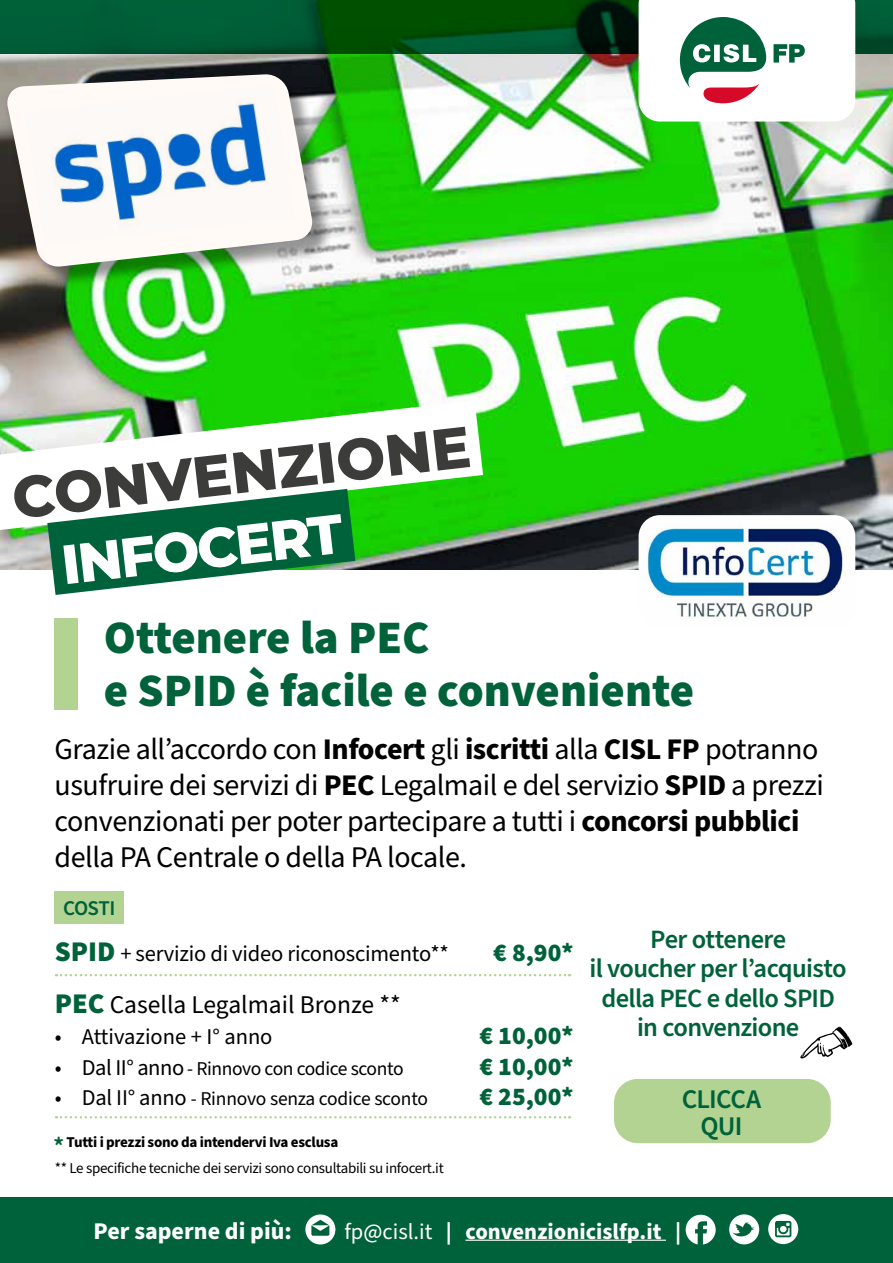
<style>
.page{position:relative;width:893px;height:1263px;background:#fff}
.page>*{position:absolute;margin:0;border:0;box-sizing:border-box;transform-origin:0 0}
.t1{font:800 58.05px "Montserrat";color:#3c3c3b}
.t2{font:800 55.2px "Montserrat";color:#fff}
.t3{font:900 46.5px/52.5px "Source Sans Pro";color:#00623a}
.t4{font:30px/36px "Source Sans Pro";letter-spacing:-.015em;color:#000}
.t5{font:600 27px/27px "Source Sans Pro";letter-spacing:-.03em;color:#00623a;text-align:center}
.t6{font:600 26.4px/29.4px "Source Sans Pro";letter-spacing:-.025em;color:#00623a;text-align:center}
.t7{font:900 25.5px "Source Sans Pro";color:#00623a}
.t8{font:25.5px "Source Sans Pro";color:#000}
.t9{font:700 24px "Source Sans Pro";color:#fff}
.t10{font:22.5px "Source Sans Pro";letter-spacing:-.01em;color:#000}
.t11{font:700 22.5px "Source Sans Pro";color:#fff}
.t12{font:600 21px "Source Sans Pro";letter-spacing:-.035em;color:#00623a}
.t13{font:19.5px "Source Sans Pro";letter-spacing:-.02em;color:#000}
.t14{font:15px "Source Sans Pro";letter-spacing:-.02em;color:#000}
.t15{font:700 15px "Source Sans Pro";letter-spacing:-.02em;color:#000}
.s1{font-weight:700}
.s2{font-weight:900;font-size:28.5px;color:#00623a}
.s3{font-size:22.5px}
.s4{font-weight:600;font-size:25.65px;color:#00623a}
.s5{font-weight:400}
</style>
<div class="page">
<img style="left:0;top:54px;width:893px;height:516px">
<div style="left:55px;top:618px;width:23px;height:92px;background:#b2d391"></div>
<div style="left:614px;top:1079px;width:217px;height:64px;background:#b2d391;border-radius:24px"></div>
<div style="left:10px;top:77px;width:323px;height:210px;background:#000;opacity:.4"></div>
<svg style="left:4px;top:56px;width:311px;height:213px"></svg>
<img style="left:25px;top:85px;width:270px;height:160px">
<div style="left:0;top:1197px;width:893px;height:66px;background:#00623a"></div>
<svg style="left:56px;top:1116px;width:514px;height:2px"></svg>
<svg style="left:56px;top:974px;width:514px;height:2px"></svg>
<div style="left:55px;top:891px;width:69px;height:32px;background:#b2d391"></div>
<hr style="left:465px;top:1239px;width:201px;height:2px;background:#fff">
<svg style="left:305px;top:1214px;width:30px;height:30px"></svg>
<svg style="left:686px;top:1215px;width:30px;height:29px"></svg>
<svg style="left:729px;top:1214px;width:30px;height:30px"></svg>
<svg style="left:768px;top:1214px;width:30px;height:30px"></svg>
<svg style="left:800px;top:1026px;width:52px;height:32px"></svg>
<svg style="left:0;top:400px;width:483px;height:130px"></svg>
<svg style="left:47px;top:489px;width:308px;height:106px"></svg>
<img style="left:639px;top:515px;width:216px;height:106px">
<svg style="left:0;top:0;width:893px;height:54px;background:#005122"></svg>
<svg style="left:639px;top:0;width:216px;height:122px"></svg>
<h1 class="t1" style="left:7px;top:458px;width:462px;rotate:-7deg">CONVENZIONE</h1>
<h2 class="t2" style="left:58px;top:524px;width:284px;rotate:-6deg">INFOCERT</h2>
<h3 class="t3" style="left:104px;top:613px;width:592px">Ottenere la PEC<br>e SPID è facile e conveniente</h3>
<p class="t4" style="left:55px;top:732px;width:771px">Grazie all’accordo con <span class="s1">Infocert</span> gli <span class="s1">iscritti</span> alla <span class="s1">CISL FP</span> potranno usufruire dei servizi di <span class="s1">PEC</span> Legalmail e del servizio <span class="s1">SPID</span> a prezzi convenzionati per poter partecipare a tutti i <span class="s1">concorsi pubblici </span>della PA Centrale o della PA locale.</p>
<p class="t12" style="left:63px;top:894px;width:54px">COSTI</p>
<p class="t10" style="left:55px;top:938px;width:396px"><span class="s2">SPID</span> + servizio di video riconoscimento**</p>
<p class="t7" style="left:493px;top:935px;width:82px">€ 8,90*</p>
<p class="t8" style="left:55px;top:988px;width:347px"><span class="s2">PEC</span> Casella Legalmail Bronze **</p>
<p class="t10" style="left:55px;top:1021px;width:219px">• Attivazione + I° anno</p>
<p class="t7" style="left:479px;top:1018px;width:96px">€ 10,00*</p>
<p class="t13" style="left:55px;top:1055px;width:350px"><span class="s3">• Dal II° anno</span> - Rinnovo con codice sconto</p>
<p class="t7" style="left:479px;top:1048px;width:96px">€ 10,00*</p>
<p class="t13" style="left:55px;top:1085px;width:375px"><span class="s3">• Dal II° anno</span> - Rinnovo senza codice sconto</p>
<p class="t7" style="left:479px;top:1079px;width:96px">€ 25,00*</p>
<p class="t15" style="left:53px;top:1132px;width:287px"><span class="s4">*</span> Tutti i prezzi sono da intendervi Iva esclusa</p>
<p class="t14" style="left:55px;top:1157px;width:390px">** Le specifiche tecniche dei servizi sono consultabili su infocert.it</p>
<p class="t6" style="left:590px;top:925px;width:259px">Per ottenere<br>il voucher per l’acquisto della PEC e dello SPID in convenzione</p>
<p class="t5" style="left:682px;top:1086px;width:81px">CLICCA<br>QUI</p>
<p class="t9" style="left:94px;top:1214px;width:200px">Per saperne di più:</p>
<p class="t11" style="left:344px;top:1216px;width:338px"><span class="s5">fp@cisl.it</span> | convenzionicislfp.it |</p>
</div>
